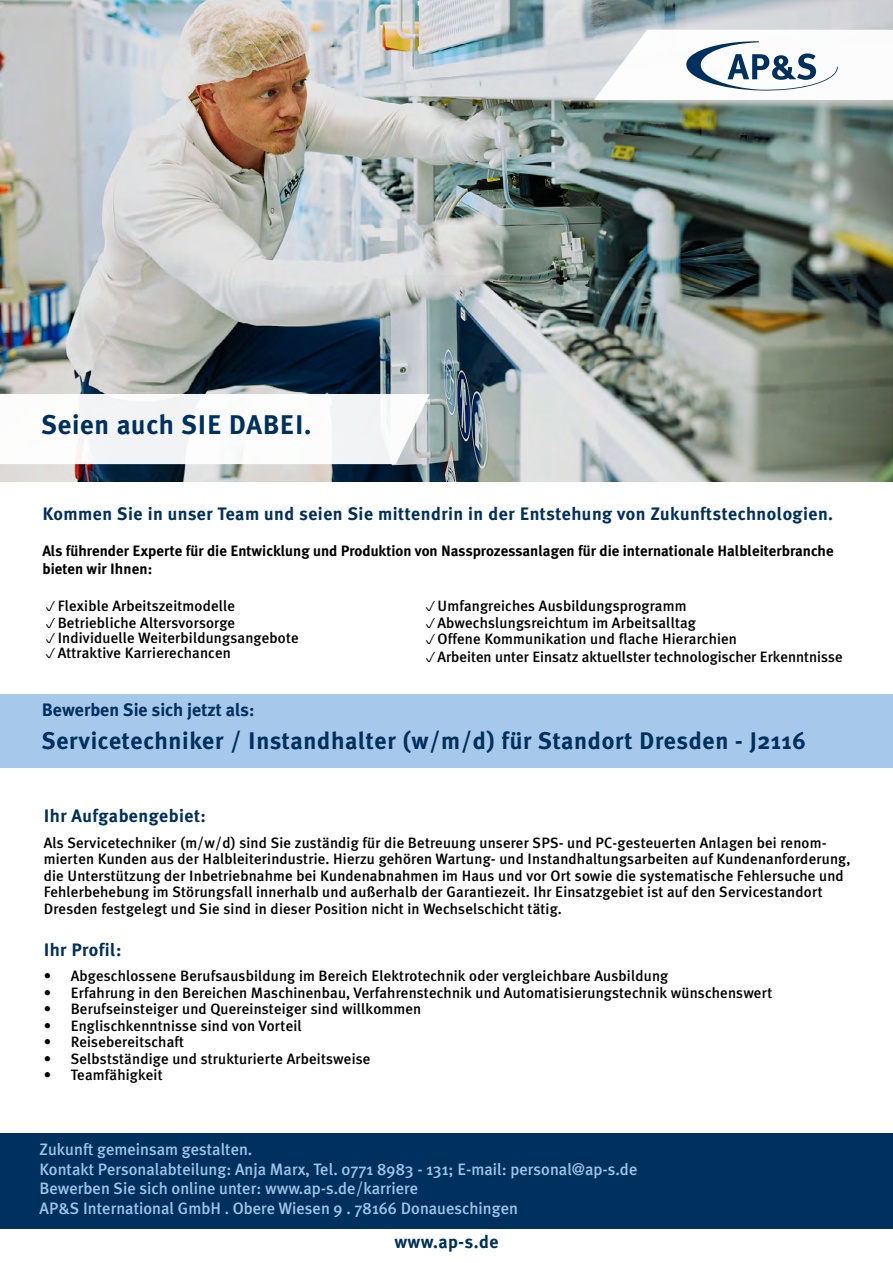
<style>
.page{position:relative;width:893px;height:1263px;background:#fff}
.page>*{position:absolute;margin:0;border:0;box-sizing:border-box;transform-origin:0 0}
.t1{font:700 27px "Meta Plus";letter-spacing:.025em;color:#00305d}
.t2{font:700 24px "Meta Plus";letter-spacing:.025em;color:#00305d}
.t3{font:700 18px "Meta Plus";letter-spacing:.025em;color:#00305d}
.t4{font:700 18px "Meta Plus";color:#00305d}
.t5{font:500 16.5px/19.8px "Meta Plus";color:#9cc2e8}
.t6{font:500 15px/16.5px "Meta Plus";letter-spacing:.01em;color:#000}
.t7{font:700 15px/18px "Meta Plus";color:#000}
</style>
<div class="page">
<img style="left:0;top:0;width:893px;height:481px">
<div style="left:0;top:1133px;width:893px;height:95px;background:#00305d"></div>
<div style="left:0;top:694px;width:893px;height:73px;background:#a6c8ea"></div>
<svg style="left:0;top:393px;width:431px;height:72px"></svg>
<svg style="left:593px;top:29px;width:300px;height:72px"></svg>
<h1 class="t1" style="left:41px;top:409px;width:271px">Seien auch SIE DABEI.</h1>
<p class="t3" style="left:43px;top:503px;width:792px">Kommen Sie in unser Team und seien Sie mittendrin in der Entstehung von Zukunftstechnologien.</p>
<p class="t7" style="left:43px;top:542px;width:793px">Als führender Experte für die Entwicklung und Produktion von Nassprozessanlagen für die internationale Halbleiterbranche bieten wir Ihnen:</p>
<p class="t6" style="left:58px;top:598px;width:179px">Flexible Arbeitszeitmodelle<br>Betriebliche Altersvorsorge</p>
<p class="t6" style="left:58px;top:630px;width:243px;line-height:15px">Individuelle Weiterbildungsangebote<br>Attraktive Karrierechancen</p>
<p class="t6" style="left:437px;top:598px;width:301px">Umfangreiches Ausbildungsprogramm<br>Abwechslungsreichtum im Arbeitsalltag<br>Offene Kommunikation und flache Hierarchien</p>
<p class="t6" style="left:437px;top:649px;width:407px">Arbeiten unter Einsatz aktuellster technologischer Erkenntnisse</p>
<p class="t4" style="left:42px;top:699px;width:214px">Bewerben Sie sich jetzt als:</p>
<h2 class="t2" style="left:42px;top:726px;width:765px">Servicetechniker / Instandhalter (w/m/d) für Standort Dresden - J2116</h2>
<p class="t3" style="left:44px;top:806px;width:164px">Ihr Aufgabengebiet:</p>
<p class="t6" style="left:44px;top:834px;width:808px">Als Servicetechniker (m/w/d) sind Sie zuständig für die Betreuung unserer SPS- und PC-gesteuerten Anlagen bei renom&shy;mierten Kunden aus der Halbleiterindustrie. Hierzu gehören Wartung- und Instandhaltungsarbeiten auf Kundenanforderung, die Unterstützung der Inbetriebnahme bei Kundenabnahmen im Haus und vor Ort sowie die systematische Fehlersuche und Fehlerbehebung im Störungsfall innerhalb und außerhalb der Garantiezeit. Ihr Einsatzgebiet ist auf den Servicestandort Dresden festgelegt und Sie sind in dieser Position nicht in Wechselschicht tätig.</p>
<p class="t3" style="left:44px;top:939px;width:79px">Ihr Profil:</p>
<p class="t6" style="left:44px;top:968px;width:626px">• Abgeschlossene Berufsausbildung im Bereich Elektrotechnik oder vergleichbare Ausbildung</p>
<p class="t6" style="left:44px;top:984px;width:730px">• Erfahrung in den Bereichen Maschinenbau, Verfahrenstechnik und Automatisierungstechnik wünschenswert</p>
<p class="t6" style="left:44px;top:1001px;width:379px">• Berufseinsteiger und Quereinsteiger sind willkommen</p>
<p class="t6" style="left:44px;top:1017px;width:260px">• Englischkenntnisse sind von Vorteil</p>
<p class="t6" style="left:44px;top:1034px;width:142px">• Reisebereitschaft</p>
<p class="t6" style="left:44px;top:1050px;width:328px">• Selbstständige und strukturierte Arbeitsweise</p>
<p class="t6" style="left:44px;top:1067px;width:120px">• Teamfähigkeit</p>
<p class="t5" style="left:40px;top:1139px;width:599px">Zukunft gemeinsam gestalten.<br>Kontakt Personalabteilung: Anja Marx, Tel. 0771 8983 - 131; E-mail: personal@ap-s.de Bewerben Sie sich online unter: www.ap-s.de/karriere<br>AP&amp;S International GmbH . Obere Wiesen 9 . 78166 Donaueschingen</p>
<p class="t3" style="left:394px;top:1231px;width:106px">www.ap-s.de</p>
</div>
